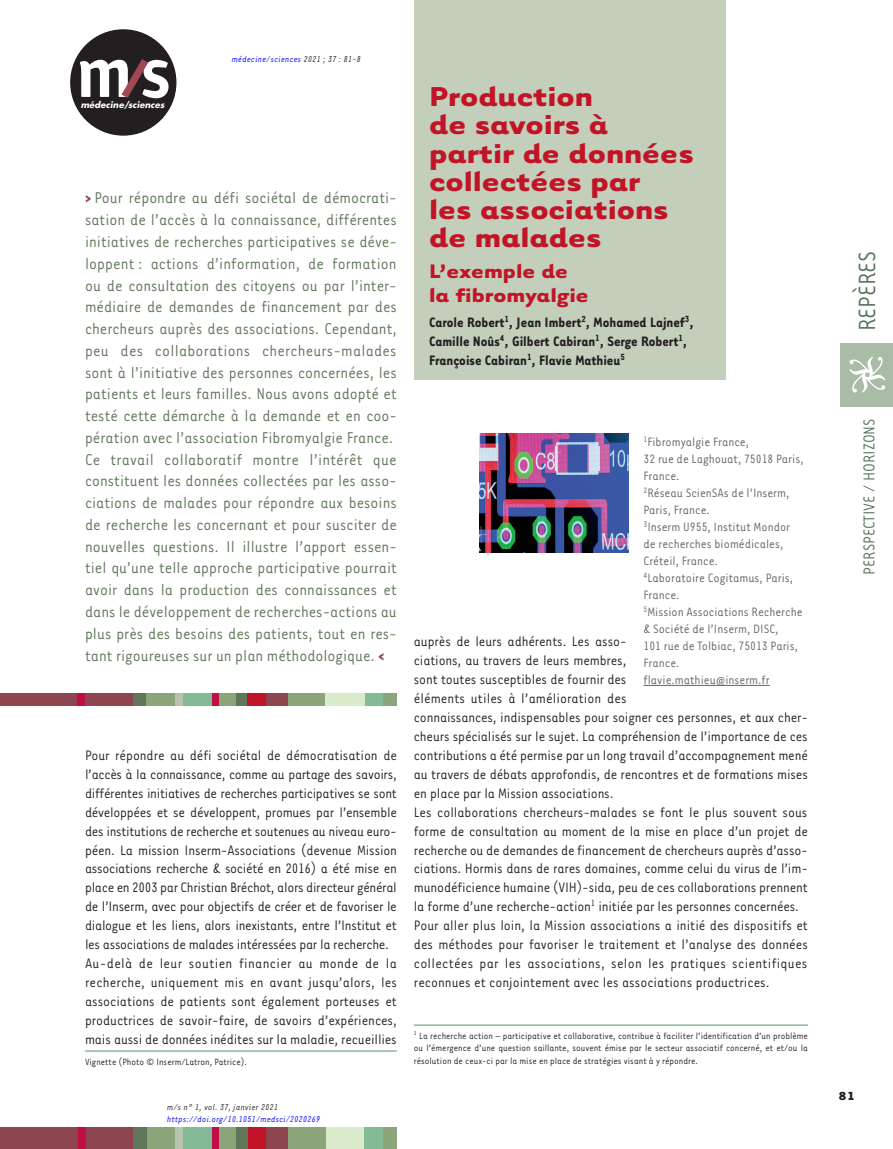
<style>
.page{position:relative;width:893px;height:1149px;background:#fff}
.page>*{position:absolute;margin:0;border:0;box-sizing:border-box;transform-origin:0 0}
.t1{font:700 31.5px/28.2px "Tarzana Wide";color:#c11527}
.t2{font:27px "Tarzana Narrow";color:#537256}
.t3{font:700 22.5px/24px "Tarzana Wide";color:#c11527}
.t4{font:18px/21.8px "Tarzana Narrow";color:#5f7659}
.t5{font:18px "Tarzana Narrow";color:#537256}
.t6{font:15.75px/18.9px "Tarzana Narrow";letter-spacing:-.01em;color:#231f20}
.t7{font:700 15.75px/18.9px "Tarzana Narrow";color:#231f20}
.t8{font:13.95px/17px "Tarzana Narrow";color:#636366}
.t9{font:700 13.5px "Tarzana Wide";color:#231f20}
.t10{font:10.5px/12.6px "Tarzana Narrow";color:#231f20;text-align:justify}
.t11{font:italic 9.75px "Tarzana Narrow";letter-spacing:.025em;color:#00f}
.t12{font:italic 9.75px "Tarzana Narrow";letter-spacing:.025em;color:#231f20}
.t13{font:italic 700 8.55px "Futura";letter-spacing:.01em;color:#fff}
.s1{color:#231f20}
.s2{font-weight:700;color:#8d454f}
</style>
<div class="page">
<div style="left:0;top:1127px;width:134px;height:21px;background:#8d454f"></div>
<div style="left:235px;top:1127px;width:13px;height:21px;background:#5f7659"></div>
<div style="left:78px;top:1127px;width:7px;height:21px;background:#c10d45"></div>
<div style="left:133px;top:1127px;width:22px;height:21px;background:#5f7659"></div>
<div style="left:147px;top:1127px;width:29px;height:21px;background:#8ba479"></div>
<div style="left:175px;top:1127px;width:8px;height:21px;background:#b6c4ad"></div>
<div style="left:183px;top:1127px;width:30px;height:21px;background:#84ba95"></div>
<div style="left:217px;top:1127px;width:19px;height:21px;background:#8ba479"></div>
<div style="left:213px;top:1127px;width:6px;height:21px;background:#c10d45"></div>
<div style="left:248px;top:1127px;width:27px;height:21px;background:#c11527"></div>
<div style="left:287px;top:1127px;width:39px;height:21px;background:#8ba479"></div>
<div style="left:267px;top:1127px;width:21px;height:21px;background:#8d454f"></div>
<div style="left:326px;top:1127px;width:38px;height:21px;background:#daebcb"></div>
<div style="left:364px;top:1127px;width:20px;height:21px;background:#84ba95"></div>
<div style="left:383px;top:1127px;width:14px;height:21px;background:#8ba479"></div>
<div style="left:840px;top:342px;width:53px;height:64px;background:#a8bca6"></div>
<svg style="left:850px;top:357px;width:35px;height:35px"></svg>
<img style="left:480px;top:433px;width:148px;height:119px">
<div style="left:414px;top:0;width:312px;height:379px;background:#c3cfbb"></div>
<div style="left:70px;top:29px;width:106px;height:107px;background:#231f20;border-radius:50%"></div>
<svg style="left:80px;top:60px;width:89px;height:38px"></svg>
<hr style="left:414px;top:1024px;width:394px;height:1px;background:#84ba95">
<hr style="left:643px;top:685px;width:127px;height:1px;background:#636366">
<div style="left:0;top:693px;width:134px;height:12px;background:#8d454f"></div>
<div style="left:133px;top:693px;width:17px;height:12px;background:#5f7659"></div>
<div style="left:235px;top:693px;width:13px;height:12px;background:#5f7659"></div>
<div style="left:147px;top:693px;width:29px;height:12px;background:#8ba479"></div>
<div style="left:181px;top:693px;width:32px;height:12px;background:#84ba95"></div>
<div style="left:364px;top:693px;width:20px;height:12px;background:#84ba95"></div>
<div style="left:217px;top:693px;width:18px;height:12px;background:#8ba479"></div>
<div style="left:383px;top:693px;width:14px;height:12px;background:#8ba479"></div>
<div style="left:287px;top:693px;width:38px;height:12px;background:#8ba479"></div>
<div style="left:325px;top:693px;width:39px;height:12px;background:#daebcb"></div>
<div style="left:176px;top:693px;width:7px;height:12px;background:#b6c4ad"></div>
<div style="left:78px;top:693px;width:7px;height:12px;background:#c10d45"></div>
<div style="left:213px;top:693px;width:6px;height:12px;background:#c10d45"></div>
<div style="left:248px;top:693px;width:27px;height:12px;background:#c11527"></div>
<div style="left:267px;top:693px;width:21px;height:12px;background:#8d454f"></div>
<hr style="left:85px;top:1049px;width:312px;height:2px;background:#84ba95">
<p class="t13" style="left:81px;top:99px;width:85px">médecine/sciences</p>
<p class="t11" style="left:232px;top:53px;width:131px">médecine/sciences <span class="s1">2021 ; 37 : 81-8</span></p>
<p class="t4" style="left:85px;top:186px;width:313px"><span class="s2">&gt;</span> Pour répondre au défi sociétal de démocrati&shy;sation de l’accès à la connaissance, différentes initiatives de recherches participatives se déve&shy;loppent : actions d’information, de formation ou de consultation des citoyens ou par l’inter&shy;médiaire de demandes de financement par des chercheurs auprès des associations. Cependant, peu des collaborations chercheurs-malades sont à l’initiative des personnes concernées, les patients et leurs familles. Nous avons adopté et testé cette démarche à la demande et en coo&shy;pération avec l’association Fibromyalgie France.<br>Ce travail collaboratif montre l’intérêt que constituent les données collectées par les asso&shy;ciations de malades pour répondre aux besoins de recherche les concernant et pour susciter de nouvelles questions. Il illustre l’apport essen&shy;tiel qu’une telle approche participative pourrait avoir dans la production des connaissances et dans le développement de recherches-actions au plus près des besoins des patients, tout en res&shy;tant rigoureuses sur un plan méthodologique. <span class="s2">&lt;</span></p>
<p class="t6" style="left:85px;top:744px;width:314px">Pour répondre au défi sociétal de démocratisation de l’accès à la connaissance, comme au partage des savoirs, différentes initiatives de recherches participatives se sont développées et se développent, promues par l’ensemble des institutions de recherche et soutenues au niveau euro&shy;péen. La mission Inserm-Associations (devenue Mission associations recherche &amp; société en 2016) a été mise en place en 2003 par Christian Bréchot, alors directeur général de l’Inserm, avec pour objectifs de créer et de favoriser le dialogue et les liens, alors inexistants, entre l’Institut et les associations de malades intéressées par la recherche.<br>Au-delà de leur soutien financier au monde de la recherche, uniquement mis en avant jusqu’alors, les associations de patients sont également porteuses et productrices de savoir-faire, de savoirs d’expériences, mais aussi de données inédites sur la maladie, recueillies</p>
<p class="t10" style="left:85px;top:1054px;width:164px">Vignette (Photo © Inserm/Latron, Patrice).</p>
<p class="t12" style="left:167px;top:1100px;width:112px">m/s n° 1, vol. 37, janvier 2021</p>
<p class="t11" style="left:167px;top:1112px;width:155px">https://doi.org/10.1051/medsci/2020269</p>
<h1 class="t1" style="left:429px;top:80px;width:266px">Production<br>de savoirs à partir de données collectées par<br>les associations de malades</h1>
<h3 class="t3" style="left:429px;top:257px;width:161px">L’exemple de la fibromyalgie</h3>
<p class="t7" style="left:429px;top:312px;width:266px">Carole Robert<sup>1</sup>, Jean Imbert<sup>2</sup>, Mohamed Lajnef<sup>3</sup>,<br>Camille Noûs<sup>4</sup>, Gilbert Cabiran<sup>1</sup>, Serge Robert<sup>1</sup>,<br>Françoise Cabiran<sup>1</sup>, Flavie Mathieu<sup>5</sup></p>
<p class="t8" style="left:643px;top:433px;width:162px"><sup>1</sup>Fibromyalgie France,<br>32 rue de Laghouat, 75018 Paris,<br>France.<br><sup>2</sup>Réseau ScienSAs de l’Inserm,<br>Paris, France.<br><sup>3</sup>Inserm U955, Institut Mondor de recherches biomédicales,<br>Créteil, France.<br><sup>4</sup>Laboratoire Cogitamus, Paris,<br>France.<br><sup>5</sup>Mission Associations Recherche &amp; Société de l’Inserm, DISC,<br>101 rue de Tolbiac, 75013 Paris,<br>France. flavie.mathieu@inserm.fr</p>
<p class="t6" style="left:414px;top:631px;width:396px">auprès de leurs adhérents. Les asso-<br>ciations, au travers de leurs membres,<br>sont toutes susceptibles de fournir des<br>éléments utiles à l’amélioration des<br>connaissances, indispensables pour soigner ces personnes, et aux cher&shy;cheurs spécialisés sur le sujet. La compréhension de l’importance de ces contributions a été permise par un long travail d’accompagnement mené au travers de débats approfondis, de rencontres et de formations mises en place par la Mission associations.<br>Les collaborations chercheurs-malades se font le plus souvent sous forme de consultation au moment de la mise en place d’un projet de recherche ou de demandes de financement de chercheurs auprès d’asso&shy;ciations. Hormis dans de rares domaines, comme celui du virus de l’im&shy;munodéficience humaine (VIH)-sida, peu de ces collaborations prennent la forme d’une recherche-action<sup>1</sup> initiée par les personnes concernées.<br>Pour aller plus loin, la Mission associations a initié des dispositifs et des méthodes pour favoriser le traitement et l’analyse des données collectées par les associations, selon les pratiques scientifiques reconnues et conjointement avec les associations productrices.</p>
<p class="t10" style="left:414px;top:1028px;width:396px"><sup>1</sup> La recherche action – participative et collaborative, contribue à faciliter l’identification d’un problème ou l’émergence d’une question saillante, souvent émise par le secteur associatif concerné, et et/ou la résolution de ceux-ci par la mise en place de stratégies visant à y répondre.</p>
<h2 class="t2" style="left:851px;top:331px;width:82px;rotate:-90deg">REPÈRES</h2>
<p class="t5" style="left:858px;top:574px;width:158px;rotate:-90deg">PERSPECTIVE / HORIZONS</p>
<p class="t9" style="left:839px;top:1086px;width:18px">81</p>
</div>
